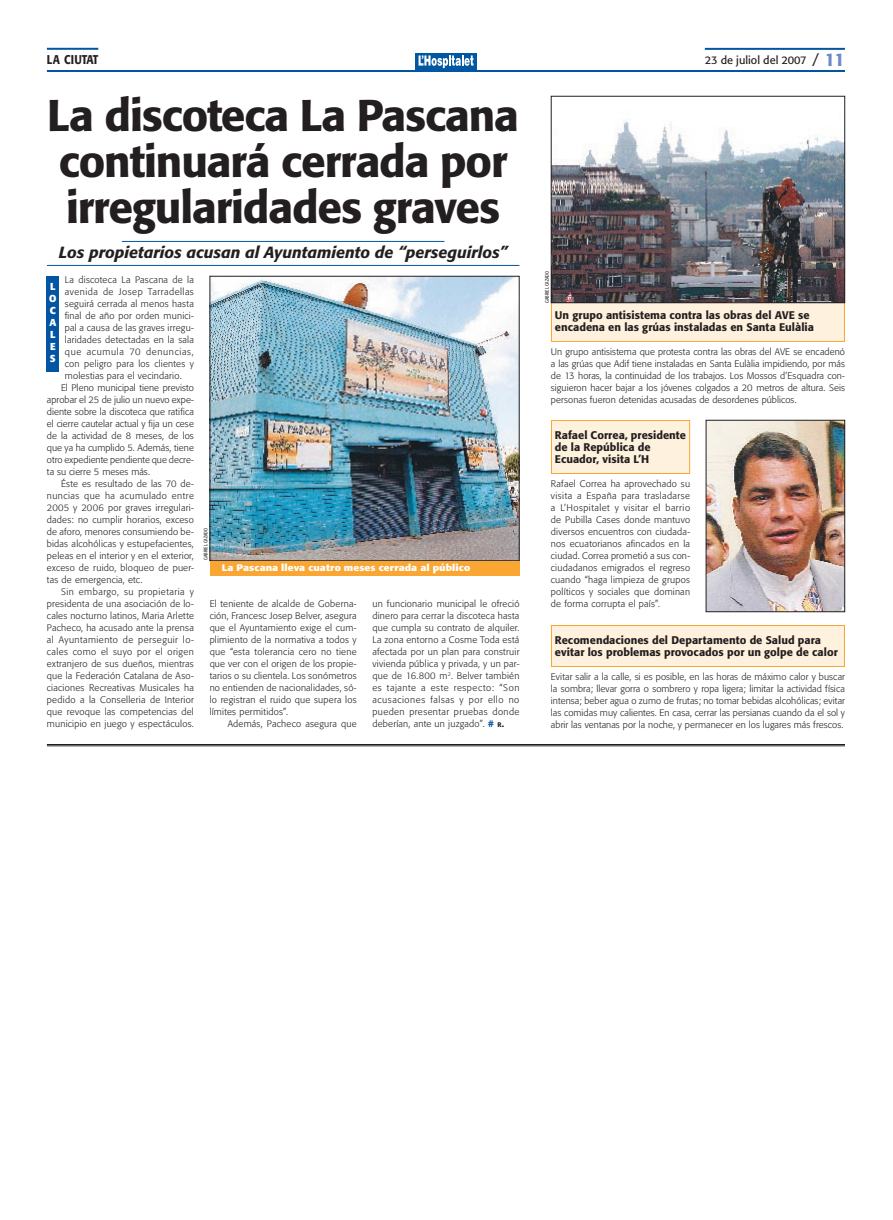
<style>
.page{position:relative;width:893px;height:1220px;background:#fff}
.page>*{position:absolute;margin:0;border:0;box-sizing:border-box;transform-origin:0 0}
.títol_42_46{font:500 44px/46px "Formata";letter-spacing:-.025em;color:#231f20}
.subtítol_3cols{font:italic 500 16px "Formata";color:#231f20}
.capçalera_senar{font:500 12.6px "Formata";color:#231f20;scale:.85 1}
.títol_breus{font:500 11px/12px "Formata";color:#231f20}
.t1{font:11px "Formata";color:#231f20}
.text_barri_esport{font:700 10px "Formata";color:#fff}
.text{font:300 9.4px/12px "Formata";letter-spacing:.025em;color:#231f20;text-align:justify}
.text_1a{font:300 9.4px/12px "Formata";letter-spacing:.02em;color:#231f20;text-align:justify}
.peus_de_foto{font:700 9.4px "Formata";letter-spacing:.005em;color:#fff;scale:1.1 1}
.nom_fotògraf{font:5px "Formata";letter-spacing:.02em;color:#231f20;scale:.8 1}
.s1{font-size:14px}
.s2{font-weight:500;font-size:18px;color:#6c8bc6}
.s3{font-weight:500;color:#0155a2}
.s4{font-weight:500;font-size:6.6px}
.s5{font-weight:500}
</style>
<div class="page">
<div style="left:415px;top:54px;width:62px;height:16px;background:#0157a1"></div>
<svg style="left:419px;top:55px;width:55px;height:13px"></svg>
<hr style="left:47px;top:70px;width:798px;height:2px;background:#0155a2">
<hr style="left:705px;top:48px;width:140px;height:2px;background:#0155a2">
<hr style="left:47px;top:48px;width:51px;height:2px;background:#0155a2">
<hr style="left:47px;top:744px;width:798px;height:1px;background:#231f20">
<hr style="left:47px;top:746px;width:798px;height:1px;background:#231f20">
<div style="left:551px;top:626px;width:293px;height:40px;background:#fef1dd"></div>
<div style="left:551px;top:625px;width:294px;height:42px;border:1px solid #faa633"></div>
<div style="left:551px;top:420px;width:139px;height:54px;background:#fef1dd"></div>
<div style="left:551px;top:420px;width:139px;height:54px;border:1px solid #faa633"></div>
<div style="left:551px;top:300px;width:293px;height:42px;background:#fef1dd"></div>
<div style="left:551px;top:300px;width:294px;height:42px;border:1px solid #faa633"></div>
<img style="left:553px;top:119px;width:290px;height:182px">
<div style="left:551px;top:96px;width:294px;height:207px;border:1px solid #231f20"></div>
<hr style="left:122px;top:241px;width:322px;height:1px;background:#0155a2">
<hr style="left:47px;top:265px;width:472px;height:1px;background:#0155a2">
<div style="left:47px;top:276px;width:12px;height:96px;background:#0155a2"></div>
<img style="left:212px;top:278px;width:305px;height:281px">
<div style="left:210px;top:276px;width:309px;height:285px;border:1px solid #231f20"></div>
<div style="left:210px;top:561px;width:309px;height:15px;background:#faa633"></div>
<img style="left:708px;top:422px;width:135px;height:188px">
<div style="left:706px;top:420px;width:139px;height:192px;border:1px solid #231f20"></div>
<p class="capçalera_senar" style="left:47px;top:52px;width:62px">la ciutat</p>
<p class="t1" style="left:705px;top:53px;width:142px">23 de juliol del 2007 <span class="s1">/</span> <span class="s2">11</span></p>
<p class="títol_42_46" style="left:47px;top:92px;width:473px">La discoteca La Pascana continuará cerrada por irregularidades graves</p>
<p class="subtítol_3cols" style="left:59px;top:242px;width:450px">Los propietarios acusan al Ayuntamiento de “perseguirlos”</p>
<p class="text_1a" style="left:65px;top:274px;width:131px">La discoteca La Pascana de la avenida de Josep Tarradellas seguirá cerrada al menos hasta final de año por orden munici&shy;pal a causa de las graves irregu&shy;laridades detectadas en la sala que acumula 70 de--nuncias, con pe-ligro para los clientes y molestias para el vecindario.</p>
<p class="text" style="left:47px;top:382px;width:149px;text-indent:14px">El Pleno municipal tiene previsto apro-bar el 25 de julio un nuevo ex-pe&shy;diente sobre la discoteca que ra---tifica el cierre cautelar actual y fi-ja un cese de la actividad de 8 me--ses, de los que ya ha cumplido 5. Además, tiene otro expediente pen--diente que decre&shy;ta su cierre 5 me--ses más.</p>
<p class="text" style="left:47px;top:478px;width:149px;text-indent:14px">Éste es resultado de las 70 de&shy;nuncias que ha acumulado entre 2005 y 2006 por graves irregulari&shy;dades: no cumplir horarios, exceso de aforo, menores consumiendo be&shy;bidas alcohólicas y estupefacientes, peleas en el interior y en el exterior, exceso de ruido, bloqueo de puer&shy;tas de emergencia, etc.</p>
<p class="text" style="left:47px;top:586px;width:149px;text-align:left;text-indent:14px">Sin embargo, su propietaria y presidenta de una asociación de lo&shy;cales nocturno latinos, Maria Arlette Pacheco, ha acusado ante la prensa al Ayuntamiento de per-seguir lo&shy;cales como el suyo por el origen ex-tranjero de sus dueños, mientras que la Federación Catalana de Aso&shy;ciaciones Recreativas Musicales ha pedido a la Conselleria de Interior que revoque las competencias del municipio en juego y espectáculos.</p>
<p class="text_barri_esport" style="left:50px;top:280px;width:7px">l</p>
<p class="text_barri_esport" style="left:49px;top:292px;width:9px">o</p>
<p class="text_barri_esport" style="left:50px;top:304px;width:8px">c</p>
<p class="text_barri_esport" style="left:49px;top:316px;width:8px">a</p>
<p class="text_barri_esport" style="left:50px;top:328px;width:7px">l</p>
<p class="text_barri_esport" style="left:50px;top:340px;width:7px">e</p>
<p class="text_barri_esport" style="left:50px;top:352px;width:7px">s</p>
<p class="nom_fotògraf" style="left:203px;top:560px;width:42px;rotate:-90deg">gabriel cazado</p>
<p class="peus_de_foto" style="left:222px;top:562px;width:228px">La Pascana lleva cuatro meses cerrada al público</p>
<p class="text" style="left:210px;top:598px;width:149px">El teniente de alcalde de Goberna&shy;ción, Francesc Josep Bel-ver, asegura que el Ayuntamiento exige el cum&shy;plimiento de la normativa a todos y que “esta to-lerancia cero no tiene que ver con el origen de los propie&shy;tarios o su clientela. Los so-nómetros no en-tienden de na-cio-nalidades, só&shy;lo registran el ruido que supera los límites permitidos”.</p>
<p class="text" style="left:228px;top:718px;width:130px">Además, Pacheco asegura que</p>
<p class="text" style="left:372px;top:598px;width:149px">un funcionario municipal le ofreció dinero para cerrar la discoteca hasta que cumpla su contrato de alquiler.<br>La zona entorno a Cosme Toda es-tá afectada por un plan para construir vivienda pública y privada, y un par&shy;que de 16.800 m<sup>2</sup>. Belver también es tajante a este respecto: “Son acusaciones falsas y por ello no pueden presentar pruebas don-de deberían, ante un juzgado”. <span class="s3">#</span> <span class="s4">r</span><span class="s5">.</span></p>
<p class="nom_fotògraf" style="left:544px;top:303px;width:42px;rotate:-90deg">gabriel cazado</p>
<p class="títol_breus" style="left:555px;top:309px;width:261px">Un grupo antisistema contra las obras del AVE se encadena en las grúas instaladas en Santa Eulàlia</p>
<p class="text_1a" style="left:551px;top:346px;width:296px">Un grupo antisistema que protesta contra las obras del AVE se encadenó a las grúas que Adif tiene instaladas en Santa Eulàlia impidiendo, por más de 13 horas, la continuidad de los trabajos. Los Mossos d’Esquadra con&shy;siguieron hacer bajar a los jóvenes colgados a 20 metros de altura. Seis personas fueron detenidas acusadas de desordenes públicos.</p>
<p class="títol_breus" style="left:555px;top:429px;width:133px">Rafael Correa, presidente de la República de<br>Ecuador, visita L’H</p>
<p class="text_1a" style="left:551px;top:478px;width:141px">Rafael Correa ha aprovechado su vi-sita a España para trasladarse a L’Hospitalet y visitar el barrio de Pubilla Cases donde mantuvo di--versos encuentros con ciudada&shy;nos ecuatorianos afincados en la ciudad. Correa prometió a sus con&shy;ciudadanos emigrados el regreso cuando “haga limpieza de grupos políticos y sociales que dominan de forma corrupta el país”.</p>
<p class="títol_breus" style="left:555px;top:634px;width:284px">Recomendaciones del Departamento de Salud para evitar los problemas provocados por un golpe de calor</p>
<p class="text_1a" style="left:551px;top:671px;width:296px">Evitar salir a la calle, si es posible, en las horas de máximo calor y buscar la sombra; llevar gorra o sombrero y ropa ligera; limitar la actividad física intensa; beber agua o zumo de frutas; no tomar bebidas alcohólicas; evitar las comidas muy calientes. En casa, cerrar las persianas cuando da el sol y abrir las ventanas por la noche, y permanecer en los lugares más frescos.</p>
</div>
